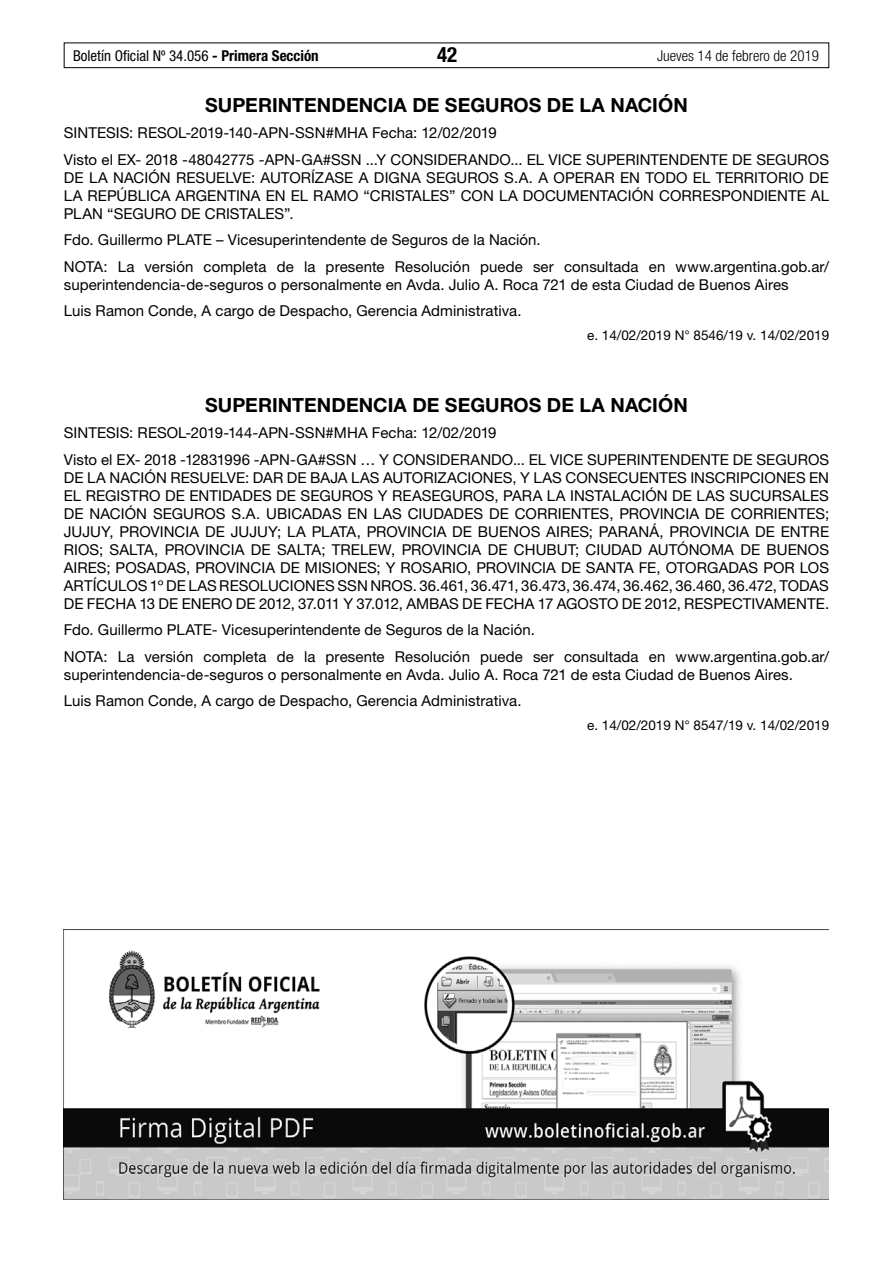
<style>
.page{position:relative;width:893px;height:1263px;background:#fff}
.page>*{position:absolute;margin:0;border:0;box-sizing:border-box;transform-origin:0 0}
.t1{font:700 condensed 21px "Helvetica Neue LT Std";color:#000}
.t2{font:700 19.5px "Helvetica Neue LT Std";letter-spacing:.005em;color:#000}
.t3{font:15px/18px "Helvetica Neue LT Std";letter-spacing:.005em;color:#000}
.t4{font:condensed 15px "Helvetica Neue LT Std";color:#000}
.t5{font:300 condensed 15px "Helvetica Neue LT Std";color:#000}
.t6{font:13.5px "Helvetica Neue LT Std";color:#000}
.s1{font-weight:700}
</style>
<div class="page">
<div style="left:64px;top:43px;width:765px;height:25px;border:1px solid #000"></div>
<img style="left:64px;top:929px;width:765px;height:270px">
<p class="t4" style="left:73px;top:47px;width:247px">Boletín Oficial Nº 34.056 <span class="s1">- Primera Sección</span></p>
<h1 class="t1" style="left:437px;top:42px;width:22px">42</h1>
<p class="t5" style="left:657px;top:47px;width:164px">Jueves 14 de febrero de 2019</p>
<h2 class="t2" style="left:205px;top:93px;width:484px">SUPERINTENDENCIA DE SEGUROS DE LA NACIÓN</h2>
<p class="t3" style="left:64px;top:119px;width:767px;line-height:26.5px">SINTESIS: RESOL-2019-140-APN-SSN#MHA Fecha: 12/02/2019<br>Visto el EX- 2018 -48042775 -APN-GA#SSN ...Y CONSIDERANDO... EL VICE SUPERINTENDENTE DE SEGUROS</p>
<p class="t3" style="left:64px;top:168px;width:767px;text-align:justify">DE LA NACIÓN RESUELVE: AUTORÍZASE A DIGNA SEGUROS S.A. A OPERAR EN TODO EL TERRITORIO DE LA REPÚBLICA ARGENTINA EN EL RAMO “CRISTALES” CON LA DOCUMENTACIÓN CORRESPONDIENTE AL PLAN “SEGURO DE CRISTALES”.</p>
<p class="t3" style="left:64px;top:226px;width:767px;line-height:26.5px">Fdo. Guillermo PLATE – Vicesuperintendente de Seguros de la Nación.<br>NOTA: La versión completa de la presente Resolución puede ser consultada en www.argentina.gob.ar/</p>
<p class="t3" style="left:64px;top:271px;width:726px;line-height:26.5px">superintendencia-de-seguros o personalmente en Avda. Julio A. Roca 721 de esta Ciudad de Buenos Aires<br>Luis Ramon Conde, A cargo de Despacho, Gerencia Administrativa.</p>
<p class="t6" style="left:587px;top:327px;width:244px">e. 14/02/2019 N° 8546/19 v. 14/02/2019</p>
<h2 class="t2" style="left:205px;top:393px;width:484px">SUPERINTENDENCIA DE SEGUROS DE LA NACIÓN</h2>
<p class="t3" style="left:64px;top:419px;width:767px;line-height:26.5px">SINTESIS: RESOL-2019-144-APN-SSN#MHA Fecha: 12/02/2019<br>Visto el EX- 2018 -12831996 -APN-GA#SSN … Y CONSIDERANDO... EL VICE SUPERINTENDENTE DE SEGUROS</p>
<p class="t3" style="left:64px;top:468px;width:767px;text-align:justify">DE LA NACIÓN RESUELVE: DAR DE BAJA LAS AUTORIZACIONES, Y LAS CONSECUENTES INSCRIPCIONES EN EL REGISTRO DE ENTIDADES DE SEGUROS Y REASEGUROS, PARA LA INSTALACIÓN DE LAS SUCURSALES DE NACIÓN SEGUROS S.A. UBICADAS EN LAS CIUDADES DE CORRIENTES, PROVINCIA DE CORRIENTES; JUJUY, PROVINCIA DE JUJUY; LA PLATA, PROVINCIA DE BUENOS AIRES; PARANÁ, PROVINCIA DE ENTRE RIOS; SALTA, PROVINCIA DE SALTA; TRELEW, PROVINCIA DE CHUBUT; CIUDAD AUTÓNOMA DE BUENOS AIRES; POSADAS, PROVINCIA DE MISIONES; Y ROSARIO, PROVINCIA DE SANTA FE, OTORGADAS POR LOS ARTÍCULOS 1º DE LAS RESOLUCIONES SSN NROS. 36.461, 36.471, 36.473, 36.474, 36.462, 36.460, 36.472, TODAS DE FECHA 13 DE ENERO DE 2012, 37.011 Y 37.012, AMBAS DE FECHA 17 AGOSTO DE 2012, RESPECTIVAMENTE.</p>
<p class="t3" style="left:64px;top:616px;width:767px;line-height:26.5px">Fdo. Guillermo PLATE- Vicesuperintendente de Seguros de la Nación.<br>NOTA: La versión completa de la presente Resolución puede ser consultada en www.argentina.gob.ar/</p>
<p class="t3" style="left:64px;top:661px;width:731px;line-height:26.5px">superintendencia-de-seguros o personalmente en Avda. Julio A. Roca 721 de esta Ciudad de Buenos Aires.<br>Luis Ramon Conde, A cargo de Despacho, Gerencia Administrativa.</p>
<p class="t6" style="left:587px;top:717px;width:244px">e. 14/02/2019 N° 8547/19 v. 14/02/2019</p>
</div>
